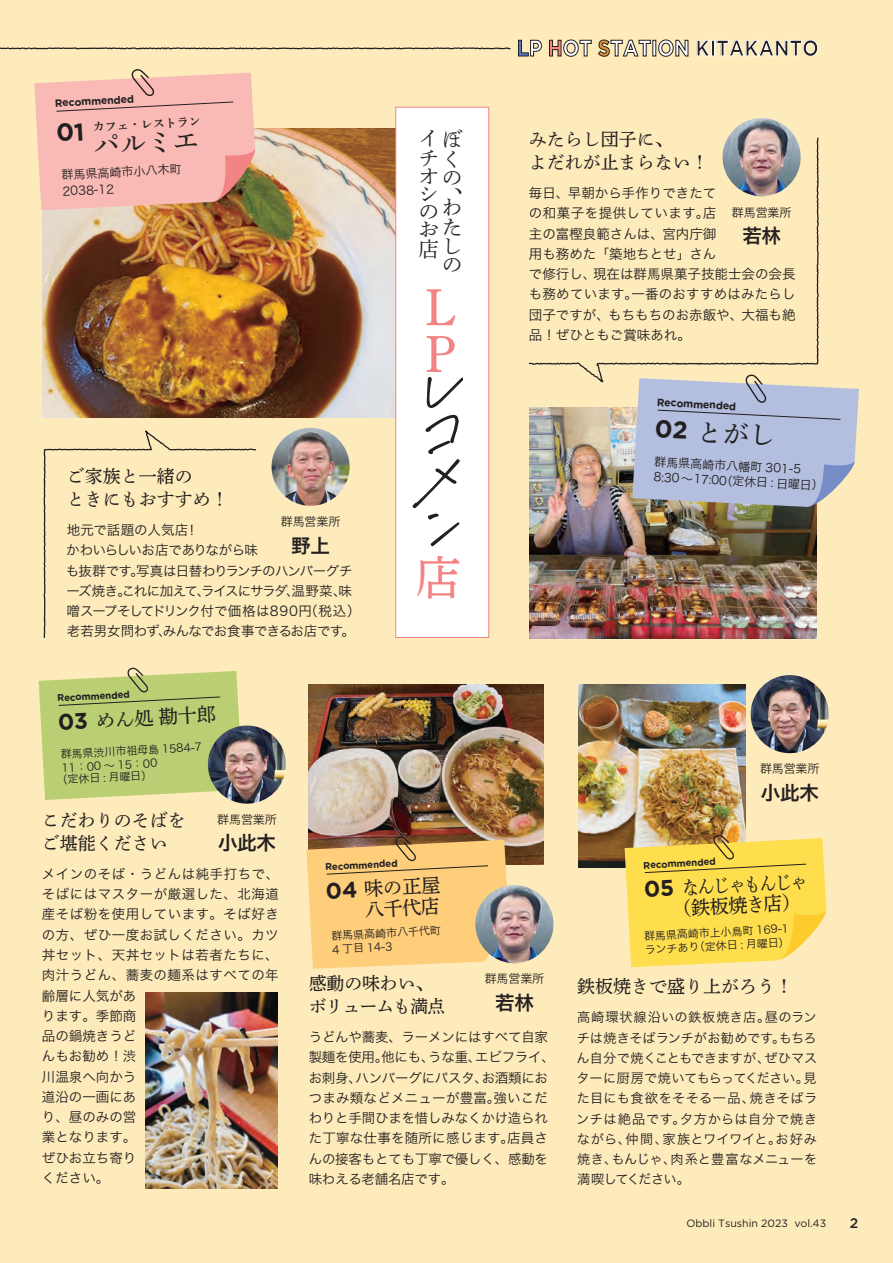
<style>
.page{position:relative;width:893px;height:1263px;background:#feebbb}
.page>*{position:absolute;margin:0;border:0;box-sizing:border-box;transform-origin:0 0}
.t1{font:51.9px/46.8px "P Shuei Yobu Min Std M";color:#f38485}
.t2{font:46.5px "P Shuei Yobu Min Std M";color:#f38485}
.t3{font:26.4px "P Shuei Yobu Min Std M";color:#231f20}
.t4{font:700 22.5px "Gotham";color:#fff;scale:.87 1}
.t5{font:20.85px/18.5px "Shuei Min Pr 6 N L";color:#231f20}
.t6{font:19.5px "Hira Kaku Std W6";letter-spacing:-.01em;color:#231f20}
.t7{font:19.2px/20.5px "P Shuei Yobu Min Std M";color:#231f20;scale:.88 1}
.t8{font:19.2px/20.5px "P Shuei Yobu Min Std M";color:#231f20;text-align:right}
.t9{font:18px/22.5px "P Shuei Yobu Min Std M";color:#231f20}
.t10{font:18px/22.5px "P Shuei Yobu Min Std M";letter-spacing:-.06em;color:#231f20}
.t11{font:500 13.8px "Gotham";color:#231f20}
.t12{font:13.5px/20.2px "Hira Kaku Std W3";color:#231f20}
.t13{font:13.5px/20.2px "Hira Kaku Std W3";letter-spacing:.035em;color:#231f20}
.t14{font:13.5px/20.2px "Hira Kaku Std W3";letter-spacing:-.04em;color:#231f20}
.t15{font:13.2px/20.2px "Hira Kaku Std W3";letter-spacing:.005em;color:#231f20;text-align:justify}
.t16{font:12px/16.5px "Hira Kaku Std W3";letter-spacing:-.01em;color:#231f20}
.t17{font:12px "P Shuei Yobu Min Std B";color:#231f20}
.t18{font:10.95px/13.6px "Hira Kaku Std W3";color:#231f20}
.t19{font:10.65px "Gotham";color:#231f20}
.t20{font:700 10.5px "Gotham";color:#231f20}
.t21{font:700 9.6px "Gotham";color:#231f20}
.s1{color:#5679bd}
.s2{color:#f38485}
.s3{color:#e19437}
.s4{color:#231f20}
.s5{font-family:"Gotham";font-weight:700;font-size:24.45px}
.s6{font-family:"Gotham";font-weight:700;font-size:22.35px}
</style>
<div class="page">
<svg style="left:0;top:47px;width:511px;height:3px"></svg>
<img style="left:529px;top:407px;width:287px;height:231px">
<svg style="left:43px;top:430px;width:214px;height:208px"></svg>
<svg style="left:528px;top:137px;width:291px;height:246px"></svg>
<img style="left:43px;top:129px;width:352px;height:288px">
<svg style="left:518px;top:40px;width:24px;height:17px"></svg>
<svg style="left:549px;top:39px;width:43px;height:18px"></svg>
<svg style="left:598px;top:40px;width:53px;height:17px"></svg>
<svg style="left:658px;top:39px;width:30px;height:18px"></svg>
<svg style="left:697px;top:40px;width:13px;height:16px"></svg>
<div style="left:711px;top:40px;width:4px;height:16px;border:1px solid #fff"></div>
<svg style="left:716px;top:40px;width:102px;height:17px"></svg>
<img style="left:723px;top:118px;width:78px;height:78px;border-radius:39px">
<div style="left:396px;top:107px;width:93px;height:530px;background:#fff"></div>
<div style="left:395px;top:107px;width:94px;height:531px;border:1px solid #f38485"></div>
<svg style="left:412px;top:377px;width:51px;height:170px"></svg>
<svg style="left:632px;top:374px;width:227px;height:133px;background:#b8bfd5"></svg>
<img style="left:145px;top:992px;width:132px;height:196px">
<img style="left:579px;top:685px;width:167px;height:182px">
<img style="left:208px;top:725px;width:78px;height:79px;border-radius:39px">
<img style="left:309px;top:685px;width:235px;height:179px">
<svg style="left:306px;top:836px;width:202px;height:133px;background:#f2c578"></svg>
<img style="left:475px;top:885px;width:78px;height:78px;border-radius:39px">
<img style="left:751px;top:675px;width:78px;height:78px;border-radius:39px">
<svg style="left:625px;top:834px;width:202px;height:133px;background:#f9d958"></svg>
<img style="left:271px;top:428px;width:79px;height:78px;border-radius:39px">
<svg style="left:39px;top:667px;width:201px;height:133px;background:#bac879"></svg>
<svg style="left:34px;top:69px;width:222px;height:141px;background:#f1b7ac"></svg>
<p class="t20" style="left:54px;top:97px;width:81px;rotate:-3deg">Recommended</p>
<p class="t17" style="left:93px;top:118px;width:109px;rotate:-3deg">カフェ・レストラン</p>
<h3 class="t3" style="left:93px;top:127px;width:107px;rotate:-3deg">パルミエ</h3>
<p class="t16" style="left:61px;top:166px;width:121px;rotate:-3deg">群馬県高崎市小八木町<br>2038-12</p>
<h3 class="t9" style="left:67px;top:465px;width:163px">ご家族と一緒の<br>ときにもおすすめ！</h3>
<p class="t14" style="left:66px;top:520px;width:296px">地元で話題の人気店！<br>かわいらしいお店でありながら味<br>も抜群です。写真は日替わりランチのハンバーグチーズ焼き。これに加えて、ライスにサラダ、温野菜、味噌スープそしてドリンク付で価格は890円（税込）老若男女問わず、みんなでお食事できるお店です。</p>
<p class="t16" style="left:281px;top:513px;width:61px">群馬営業所</p>
<h3 class="t6" style="left:291px;top:530px;width:40px">野上</h3>
<p class="t21" style="left:57px;top:692px;width:74px;rotate:-3deg">Recommended</p>
<h3 class="t8" style="left:96px;top:709px;width:122px;rotate:-3deg">めん処 勘十郎</h3>
<p class="t18" style="left:60px;top:747px;width:143px;rotate:-3deg">群馬県渋川市祖母島 1584-7<br>11：00 ～ 15：00</p>
<p class="t18" style="left:56px;top:773px;width:97px;rotate:-3deg">（定休日 : 月曜日）</p>
<h3 class="t5" style="left:418px;top:126px;width:46px">イぼチくオのシ<br>の<br>お店</h3>
<h3 class="t5" style="left:442px;top:184px;width:21px">、</h3>
<h3 class="t5" style="left:442px;top:194px;width:20px;line-height:19.2px;text-align:justify">わたしの</h3>
<h1 class="t1" style="left:424px;top:283px;width:34px">L<br>P</h1>
<h2 class="t2" style="left:415px;top:545px;width:46px">店</h2>
<h3 class="t4" style="left:517px;top:35px;width:349px"><span class="s1">L</span>P <span class="s2">H</span>OT <span class="s3">S</span>TATION <span class="s4">KITAKANTO</span></h3>
<h3 class="t9" style="left:529px;top:128px;width:181px">みたらし団子に、<br>よだれが止まらない！</h3>
<p class="t12" style="left:529px;top:183px;width:268px">毎日、早朝から手作りできたて<br>の和菓子を提供しています。店<br>主の富樫良範さんは、宮内庁御<br>用も務めた「築地ちとせ」さん<br>で修行し、現在は群馬県菓子技能士会の会長も務めています。一番のおすすめはみたらし団子ですが、もちもちのお赤飯や、大福も絶品！ぜひともご賞味あれ。</p>
<p class="t16" style="left:732px;top:204px;width:61px">群馬営業所</p>
<h3 class="t6" style="left:742px;top:221px;width:40px">若林</h3>
<p class="t20" style="left:657px;top:396px;width:81px;rotate:3deg">Recommended</p>
<h3 class="t3" style="left:656px;top:411px;width:123px;rotate:3deg"><span class="s5">02</span> とがし</h3>
<p class="t16" style="left:655px;top:454px;width:172px;line-height:15px;rotate:3deg">群馬県高崎市八幡町 301-5<br>8:30～17:00（定休日 : 日曜日）</p>
<p class="t16" style="left:760px;top:760px;width:61px">群馬営業所</p>
<h3 class="t6" style="left:761px;top:778px;width:60px">小此木</h3>
<h3 class="t9" style="left:42px;top:808px;width:145px">こだわりのそばをご堪能ください</h3>
<p class="t13" style="left:42px;top:864px;width:239px">メインのそば・うどんは純手打ちで、そばにはマスターが厳選した、北海道産そば粉を使用しています。そば好きの方、ぜひ一度お試しください。カツ丼セット、天丼セットは若者たちに、肉汁うどん、蕎麦の麺系はすべての年齢層に人気があ<br>ります。季節商<br>品の鍋焼きうど<br>んもお勧め！渋<br>川温泉へ向かう<br>道沿の一画にあ<br>り、昼のみの営<br>業となります。<br>ぜひお立ち寄り<br>ください。</p>
<p class="t16" style="left:217px;top:811px;width:61px">群馬営業所</p>
<h3 class="t6" style="left:218px;top:828px;width:60px">小此木</h3>
<p class="t21" style="left:325px;top:861px;width:74px;rotate:-3deg">Recommended</p>
<h3 class="t8" style="left:325px;top:880px;width:117px;rotate:-3deg"><span class="s6">04</span> 味の正屋八千代店</h3>
<p class="t18" style="left:331px;top:929px;width:111px;rotate:-3deg">群馬県高崎市八千代町<br>4 丁目 14-3</p>
<p class="t16" style="left:485px;top:970px;width:61px">群馬営業所</p>
<h3 class="t6" style="left:495px;top:988px;width:40px">若林</h3>
<h3 class="t10" style="left:309px;top:972px;width:138px">感動の味わい、ボリュームも満点</h3>
<p class="t12" style="left:309px;top:1027px;width:248px">うどんや蕎麦、ラーメンにはすべて自家製麺を使用。他にも、うな重、エビフライ、お刺身、ハンバーグにパスタ、お酒類におつまみ類などメニューが豊富。強いこだわりと手間ひまを惜しみなくかけ造られた丁寧な仕事を随所に感じます。店員さんの接客もとても丁寧で優しく、感動を味わえる老舗名店です。</p>
<p class="t21" style="left:643px;top:860px;width:74px;rotate:-3deg">Recommended</p>
<h3 class="t7" style="left:671px;top:877px;width:156px;text-indent:-28px;rotate:-3deg"><span class="s6">05</span> なんじゃもんじゃ（鉄板焼き店）</h3>
<p class="t18" style="left:644px;top:929px;width:147px;rotate:-3deg">群馬県高崎市上小鳥町 169-1ランチあり（定休日 : 月曜日）</p>
<h3 class="t9" style="left:577px;top:974px;width:217px">鉄板焼きで盛り上がろう！</h3>
<p class="t15" style="left:576px;top:1007px;width:243px">高崎環状線沿いの鉄板焼き店。昼のランチは焼きそばランチがお勧めです。もちろん自分で焼くこともできますが、ぜひマスターに厨房で焼いてもらってください。見た目にも食欲をそそる一品、焼きそばランチは絶品です。夕方からは自分で焼きながら、仲間、家族とワイワイと。お好み焼き、もんじゃ、肉系と豊富なメニューを満喫してください。</p>
<p class="t19" style="left:686px;top:1216px;width:141px">Obbli Tsushin 2023 vol.43</p>
<p class="t11" style="left:850px;top:1215px;width:10px">2</p>
</div>
